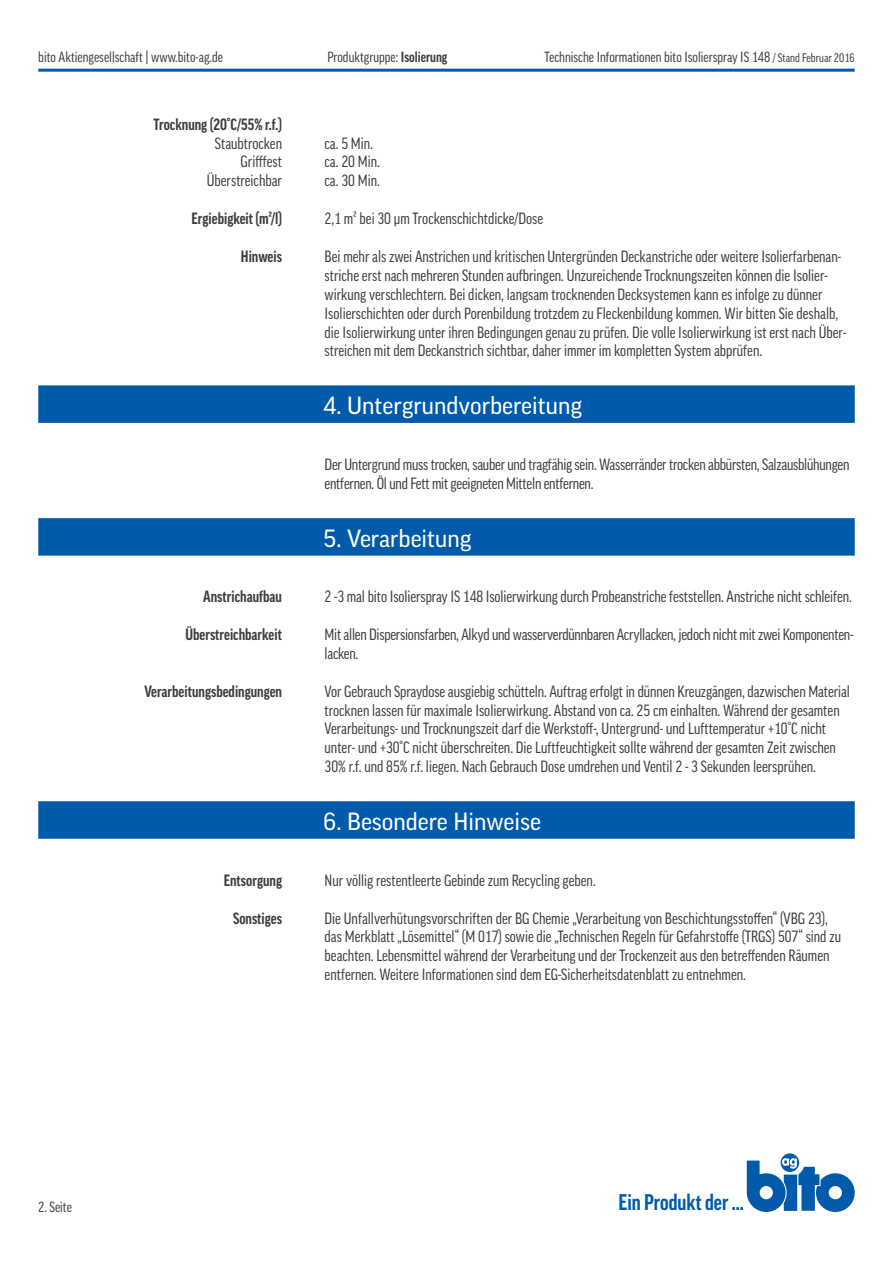
<style>
.page{position:relative;width:893px;height:1263px;background:#fff}
.page>*{position:absolute;margin:0;border:0;box-sizing:border-box;transform-origin:0 0}
.blauer_Balken{font:24px "Good Pro";color:#fff}
.t1{font:700 condensed 21.9px "Good Pro";color:#015aaa}
.Inhalt{font:condensed 15.75px/18.9px "Good Pro";color:#3e3e3f}
.Auflistung{font:700 condensed 15.75px "Good Pro";color:#3e3e3f}
.t2{font:condensed 14.25px "Good Pro";color:#3e3e3f}
.s1{font-weight:700}
.s2{font-size:12px}
</style>
<div class="page">
<hr style="left:38px;top:69px;width:817px;height:3px;background:#015aaa">
<svg style="left:781px;top:1153px;width:18px;height:19px"></svg>
<svg style="left:747px;top:1158px;width:108px;height:54px"></svg>
<div style="left:38px;top:385px;width:817px;height:38px;background:#015aaa"></div>
<div style="left:38px;top:518px;width:817px;height:38px;background:#015aaa"></div>
<div style="left:38px;top:801px;width:817px;height:38px;background:#015aaa"></div>
<p class="t2" style="left:38px;top:49px;width:186px">bito Aktiengesellschaft | www.bito-ag.de</p>
<p class="t2" style="left:327px;top:49px;width:121px">Produktgruppe: <span class="s1">Isolierung</span></p>
<p class="t2" style="left:545px;top:49px;width:312px">Technische Informationen bito Isolierspray IS 148 <span class="s2">/ Stand Februar 2016</span></p>
<p class="Auflistung" style="left:154px;top:115px;width:130px">Trocknung (20°C/55% r.f.)</p>
<p class="Inhalt" style="left:215px;top:133px;width:69px">Staubtrocken</p>
<p class="Inhalt" style="left:241px;top:152px;width:43px">Grifffest</p>
<p class="Inhalt" style="left:207px;top:171px;width:77px">Überstreichbar</p>
<p class="Auflistung" style="left:191px;top:210px;width:92px">Ergiebigkeit (m²/l)</p>
<p class="Auflistung" style="left:241px;top:247px;width:43px">Hinweis</p>
<p class="Auflistung" style="left:203px;top:588px;width:80px">Anstrichaufbau</p>
<p class="Auflistung" style="left:185px;top:625px;width:98px">Überstreichbarkeit</p>
<p class="Auflistung" style="left:145px;top:682px;width:139px">Verarbeitungsbedingungen</p>
<p class="Auflistung" style="left:224px;top:871px;width:60px">Entsorgung</p>
<p class="Auflistung" style="left:233px;top:909px;width:51px">Sonstiges</p>
<p class="Inhalt" style="left:325px;top:133px;width:50px">ca. 5 Min.</p>
<p class="Inhalt" style="left:325px;top:152px;width:57px">ca. 20 Min.</p>
<p class="Inhalt" style="left:325px;top:171px;width:57px">ca. 30 Min.</p>
<p class="Inhalt" style="left:325px;top:209px;width:220px">2,1 m² bei 30 μm Trockenschichtdicke/Dose</p>
<p class="Inhalt" style="left:325px;top:247px;width:523px">Bei mehr als zwei Anstrichen und kritischen Untergründen Deckanstriche oder weitere Isolierfarbenan&shy;striche erst nach mehreren Stunden aufbringen. Unzureichende Trocknungszeiten können die Isolier&shy;wirkung verschlechtern. Bei dicken, langsam trocknenden Decksystemen kann es infolge zu dünner Isolierschichten oder durch Porenbildung trotzdem zu Fleckenbildung kommen. Wir bitten Sie deshalb, die Isolierwirkung unter ihren Bedingungen genau zu prüfen. Die volle Isolierwirkung ist erst nach Über&shy;streichen mit dem Deckanstrich sichtbar, daher immer im kompletten System abprüfen.</p>
<p class="blauer_Balken" style="left:323px;top:392px;width:260px">4. Untergrundvorbereitung</p>
<p class="Inhalt" style="left:325px;top:455px;width:526px">Der Untergrund muss trocken, sauber und tragfähig sein. Wasserränder trocken abbürsten, Salzausblühungen entfernen. Öl und Fett mit geeigneten Mitteln entfernen.</p>
<p class="blauer_Balken" style="left:323px;top:525px;width:150px">5. Verarbeitung</p>
<p class="Inhalt" style="left:325px;top:587px;width:529px">2 -3 mal bito Isolierspray IS 148 Isolierwirkung durch Probeanstriche feststellen. Anstriche nicht schleifen.</p>
<p class="Inhalt" style="left:325px;top:625px;width:530px">Mit allen Dispersionsfarben, Alkyd und wasserverdünnbaren Acryllacken, jedoch nicht mit zwei Komponenten&shy;lacken.</p>
<p class="Inhalt" style="left:325px;top:682px;width:527px">Vor Gebrauch Spraydose ausgiebig schütteln. Auftrag erfolgt in dünnen Kreuzgängen, dazwischen Material trocknen lassen für maximale Isolierwirkung. Abstand von ca. 25 cm einhalten. Während der gesamten Verarbeitungs- und Trocknungszeit darf die Werkstoff-, Untergrund- und Lufttemperatur +10°C nicht unter- und +30°C nicht überschreiten. Die Luftfeuchtigkeit sollte während der gesamten Zeit zwischen 30% r.f. und 85% r.f. liegen. Nach Gebrauch Dose umdrehen und Ventil 2 - 3 Sekunden leersprühen.</p>
<p class="blauer_Balken" style="left:323px;top:808px;width:219px">6. Besondere Hinweise</p>
<p class="Inhalt" style="left:325px;top:871px;width:273px">Nur völlig restentleerte Gebinde zum Recycling geben.</p>
<p class="Inhalt" style="left:325px;top:908px;width:518px">Die Unfallverhütungsvorschriften der BG Chemie „Verarbeitung von Beschichtungsstoffen“ (VBG 23), das Merkblatt „Lösemittel“ (M 017) sowie die „Technischen Regeln für Gefahrstoffe (TRGS) 507“ sind zu beachten. Lebensmittel während der Verarbeitung und der Trockenzeit aus den betreffenden Räumen entfernen. Weitere Informationen sind dem EG-Sicherheitsdatenblatt zu entnehmen.</p>
<p class="t2" style="left:38px;top:1199px;width:35px">2. Seite</p>
<h2 class="t1" style="left:618px;top:1190px;width:127px">Ein Produkt der ...</h2>
</div>
